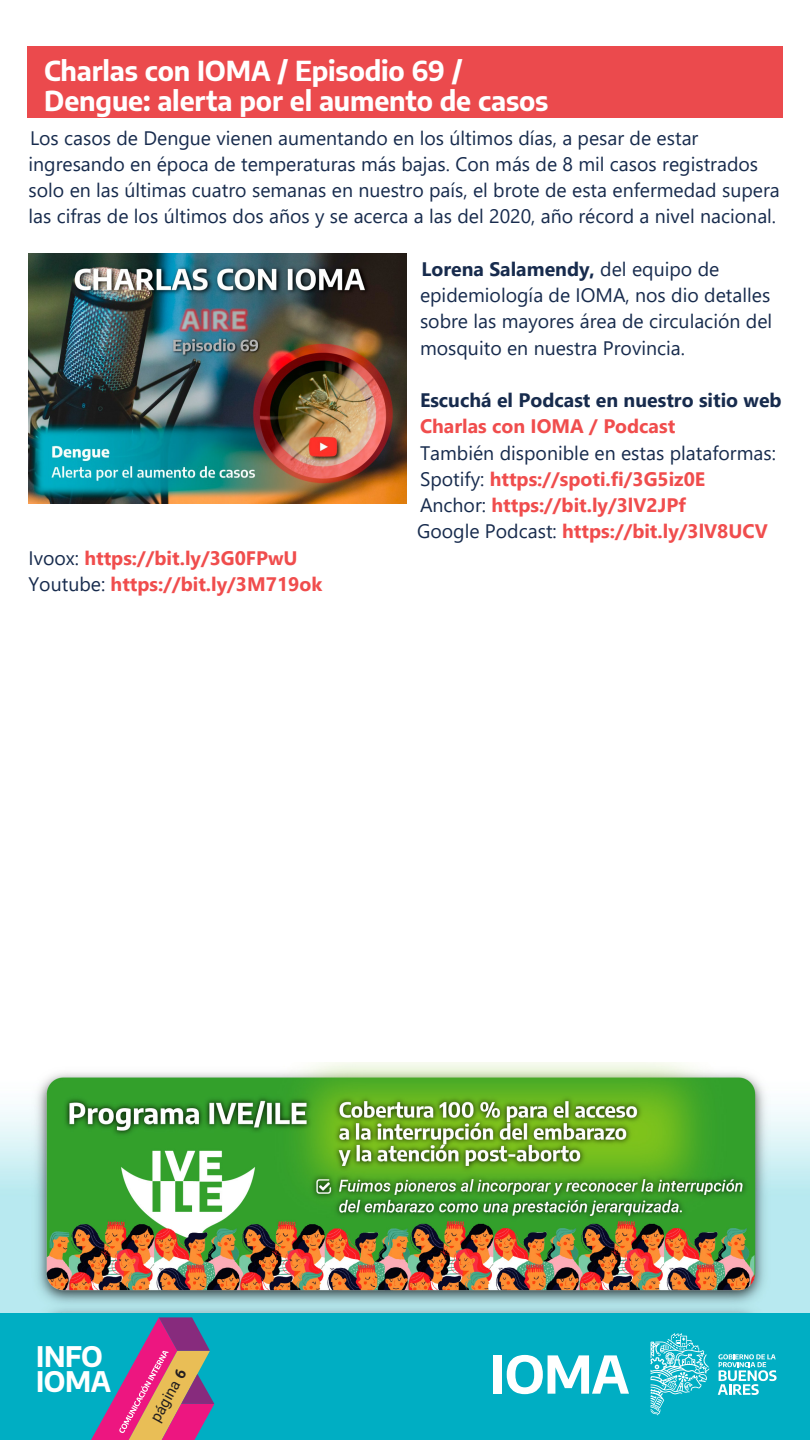
<style>
.page{position:relative;width:810px;height:1440px;background:#fff}
.page>*{position:absolute;margin:0;border:0;box-sizing:border-box;transform-origin:0 0}
.t1{font:700 27.83px/24.1px "Encode Sans";letter-spacing:-.015em;color:#fff}
.t2{font:700 27px/30px "Encode Sans";letter-spacing:-.005em;color:#fff}
.t3{font:19.5px/26.2px "Segoe UI";color:#172b4d}
.t4{font:700 19.5px/26.2px "Segoe UI";color:#f04d4d}
.t5{font:15px "Roboto";color:#231f20}
.s1{font-weight:700}
.s2{color:#172b4d}
.s3{font-weight:400;color:#172b4d}
</style>
<div class="page">
<div style="left:0;top:1314px;width:810px;height:126px;background:#00aec3"></div>
<svg style="left:718px;top:1354px;width:59px;height:41px"></svg>
<svg style="left:651px;top:1333px;width:58px;height:82px"></svg>
<div style="left:494px;top:1355px;width:8px;height:39px;background:#fff"></div>
<svg style="left:507px;top:1355px;width:122px;height:39px"></svg>
<svg style="left:91px;top:1317px;width:123px;height:123px"></svg>
<div style="left:27px;top:46px;width:756px;height:72px;background:#eb4a4d"></div>
<img style="left:28px;top:254px;width:378px;height:250px">
<img style="left:0;top:1063px;width:810px;height:249px">
<p class="t2" style="left:44px;top:55px;width:506px">Charlas con IOMA / Episodio 69 /<br>Dengue: alerta por el aumento de casos</p>
<p class="t3" style="left:28px;top:123px;width:753px">Los casos de Dengue vienen aumentando en los últimos días, a pesar de estar ingresando en época de temperaturas más bajas. Con más de 8 mil casos registrados solo en las últimas cuatro semanas en nuestro país, el brote de esta enfermedad supera las cifras de los últimos dos años y se acerca a las del 2020, año récord a nivel nacional.</p>
<p class="t3" style="left:420px;top:254px;width:354px"><span class="s1">Lorena Salamendy,</span> del equipo de epidemiología de IOMA, nos dio detalles sobre las mayores área de circulación del mosquito en nuestra Provincia.</p>
<p class="t4" style="left:417px;top:386px;width:366px"><span class="s2">Escuchá el Podcast en nuestro sitio web </span>Charlas con IOMA / Podcast<br><span class="s3">También disponible en estas plataformas:<br>Spotify:</span> https://spoti.fi/3G5iz0E<br><span class="s3">Anchor:</span> https://bit.ly/3lV2JPf<br><span class="s3">Google Podcast:</span> https://bit.ly/3lV8UCV</p>
<p class="t4" style="left:28px;top:543px;width:295px"><span class="s3">Ivoox:</span> https://bit.ly/3G0FPwU<br><span class="s3">Youtube:</span> https://bit.ly/3M719ok</p>
<h1 class="t1" style="left:36px;top:1343px;width:77px">INFO<br>IOMA</h1>
<p class="t5" style="left:145px;top:1415px;width:59px;rotate:-61deg">página <span class="s1">6</span></p>
</div>
